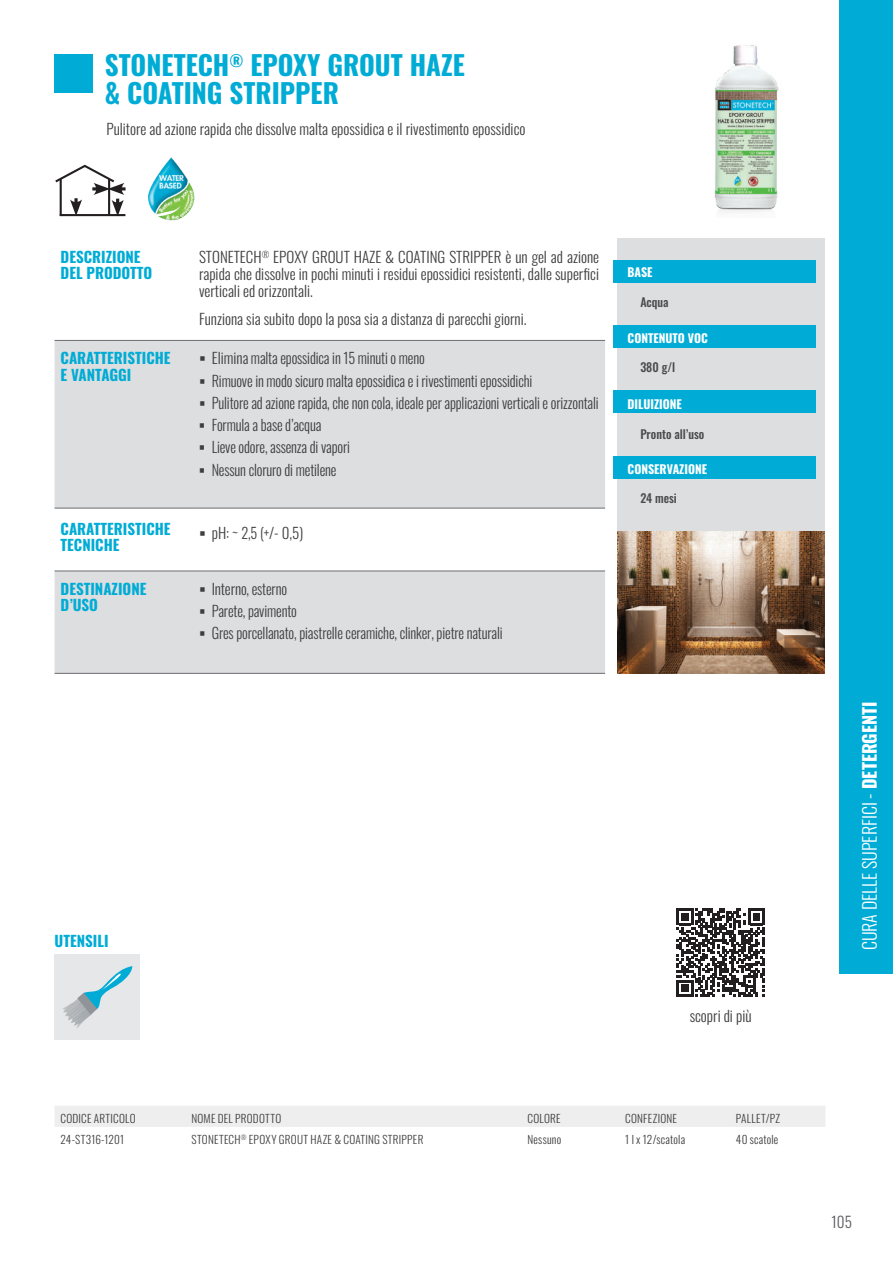
<style>
.page{position:relative;width:893px;height:1263px;background:#fff}
.page>*{position:absolute;margin:0;border:0;box-sizing:border-box;transform-origin:0 0}
.t1{font:700 27px/28.5px "Oswald";color:#00acd5}
.t2{font:300 18px "Oswald";color:#fff}
.t3{font:300 15.15px "Oswald";color:#57585a}
.t4{font:300 15px/22.2px "Oswald";letter-spacing:-.01em;color:#3e3e3f}
.t5{font:700 15px/16.5px "Oswald";color:#00acd5}
.t6{font:700 12px "Oswald";color:#fff}
.t7{font:500 12px "Oswald";color:#494a4b}
.t8{font:300 11.25px "Oswald";letter-spacing:.02em;color:#3e3e3f}
.s1{font-weight:700}
</style>
<div class="page">
<div style="left:839px;top:0;width:54px;height:974px;background:#00acd5"></div>
<div style="left:54px;top:54px;width:38px;height:38px;background:#00acd5"></div>
<div style="left:617px;top:239px;width:207px;height:386px;background:#dddee0"></div>
<div style="left:55px;top:1106px;width:770px;height:21px;background:#eeeeef"></div>
<div style="left:55px;top:955px;width:85px;height:85px;background:#e6e7e9"></div>
<svg style="left:63px;top:966px;width:69px;height:63px"></svg>
<div style="left:55px;top:341px;width:550px;height:332px;background:#dddee0"></div>
<hr style="left:55px;top:340px;width:138px;height:1px;background:#6c6d70">
<hr style="left:193px;top:340px;width:412px;height:1px;background:#6c6d70">
<hr style="left:55px;top:571px;width:138px;height:1px;background:#6c6d70">
<hr style="left:55px;top:673px;width:138px;height:1px;background:#6c6d70">
<hr style="left:193px;top:571px;width:412px;height:1px;background:#6c6d70">
<hr style="left:193px;top:673px;width:412px;height:1px;background:#6c6d70">
<div style="left:613px;top:260px;width:202px;height:23px;background:#00acd5"></div>
<div style="left:613px;top:325px;width:202px;height:23px;background:#00acd5"></div>
<div style="left:613px;top:390px;width:202px;height:23px;background:#00acd5"></div>
<div style="left:613px;top:456px;width:202px;height:23px;background:#00acd5"></div>
<img style="left:617px;top:531px;width:207px;height:142px">
<img style="left:148px;top:157px;width:47px;height:64px">
<svg style="left:55px;top:164px;width:71px;height:52px"></svg>
<img style="left:714px;top:45px;width:65px;height:167px">
<svg style="left:676px;top:908px;width:89px;height:89px"></svg>
<svg style="left:200px;top:357px;width:5px;height:4px"></svg>
<svg style="left:200px;top:379px;width:4px;height:4px"></svg>
<svg style="left:200px;top:401px;width:4px;height:5px"></svg>
<svg style="left:200px;top:423px;width:4px;height:5px"></svg>
<svg style="left:200px;top:446px;width:4px;height:4px"></svg>
<svg style="left:200px;top:468px;width:4px;height:4px"></svg>
<svg style="left:55px;top:508px;width:550px;height:63px"></svg>
<svg style="left:200px;top:587px;width:5px;height:5px"></svg>
<svg style="left:200px;top:609px;width:4px;height:5px"></svg>
<svg style="left:200px;top:632px;width:4px;height:4px"></svg>
<h1 class="t1" style="left:105px;top:48px;width:361px">STONETECH<sup>®</sup> EPOXY GROUT HAZE &amp; COATING STRIPPER</h1>
<p class="t4" style="left:106px;top:116px;width:421px">Pulitore ad azione rapida che dissolve malta epossidica e il rivestimento epossidico</p>
<p class="t5" style="left:61px;top:247px;width:93px">DESCRIZIONE<br>DEL PRODOTTO</p>
<p class="t4" style="left:199px;top:246px;width:402px;line-height:17.2px;text-align:justify">STONETECH<sup>®</sup> EPOXY GROUT HAZE &amp; COATING STRIPPER è un gel ad azione rapida che dissolve in pochi minuti i residui epossidici resistenti, dalle superfici verticali ed orizzontali.</p>
<p class="t4" style="left:199px;top:306px;width:329px">Funziona sia subito dopo la posa sia a distanza di parecchi giorni.</p>
<p class="t5" style="left:61px;top:348px;width:112px">CARATTERISTICHE<br>E VANTAGGI</p>
<p class="t4" style="left:212px;top:346px;width:388px">Elimina malta epossidica in 15 minuti o meno<br>Rimuove in modo sicuro malta epossidica e i rivestimenti epossidichi<br>Pulitore ad azione rapida, che non cola, ideale per applicazioni verticali e orizzontali Formula a base d’acqua<br>Lieve odore, assenza di vapori<br>Nessun cloruro di metilene</p>
<p class="t5" style="left:61px;top:519px;width:112px">CARATTERISTICHE<br>TECNICHE</p>
<p class="t4" style="left:212px;top:520px;width:93px">pH: ~ 2,5 (+/- 0,5)</p>
<p class="t5" style="left:61px;top:579px;width:87px">DESTINAZIONE<br>D’USO</p>
<p class="t4" style="left:212px;top:576px;width:292px">Interno, esterno<br>Parete, pavimento<br>Gres porcellanato, piastrelle ceramiche, clinker, pietre naturali</p>
<p class="t6" style="left:628px;top:262px;width:27px">BASE</p>
<p class="t7" style="left:640px;top:292px;width:30px">Acqua</p>
<p class="t6" style="left:628px;top:327px;width:82px">CONTENUTO VOC</p>
<p class="t7" style="left:640px;top:357px;width:36px">380 g/l</p>
<p class="t6" style="left:628px;top:393px;width:56px">DILUIZIONE</p>
<p class="t7" style="left:640px;top:423px;width:66px">Pronto all’uso</p>
<p class="t6" style="left:628px;top:458px;width:81px">CONSERVAZIONE</p>
<p class="t7" style="left:640px;top:488px;width:38px">24 mesi</p>
<p class="t5" style="left:55px;top:931px;width:55px">UTENSILI</p>
<p class="t4" style="left:690px;top:1003px;width:63px">scopri di più</p>
<p class="t8" style="left:61px;top:1108px;width:77px">CODICE ARTICOLO</p>
<p class="t8" style="left:192px;top:1108px;width:91px">NOME DEL PRODOTTO</p>
<p class="t8" style="left:527px;top:1108px;width:35px">COLORE</p>
<p class="t8" style="left:625px;top:1108px;width:53px">CONFEZIONE</p>
<p class="t8" style="left:736px;top:1108px;width:46px">PALLET/PZ</p>
<p class="t8" style="left:61px;top:1129px;width:65px">24-ST316-1201</p>
<p class="t8" style="left:192px;top:1129px;width:233px">STONETECH<sup>®</sup> EPOXY GROUT HAZE &amp; COATING STRIPPER</p>
<p class="t8" style="left:527px;top:1129px;width:35px">Nessuno</p>
<p class="t8" style="left:625px;top:1129px;width:61px">1 l x 12/scatola</p>
<p class="t8" style="left:736px;top:1129px;width:44px">40 scatole</p>
<p class="t2" style="left:853px;top:950px;width:250px;rotate:-90deg">CURA DELLE SUPERFICI - <span class="s1">DETERGENTI</span></p>
<p class="t3" style="left:831px;top:1208px;width:22px">105</p>
</div>
